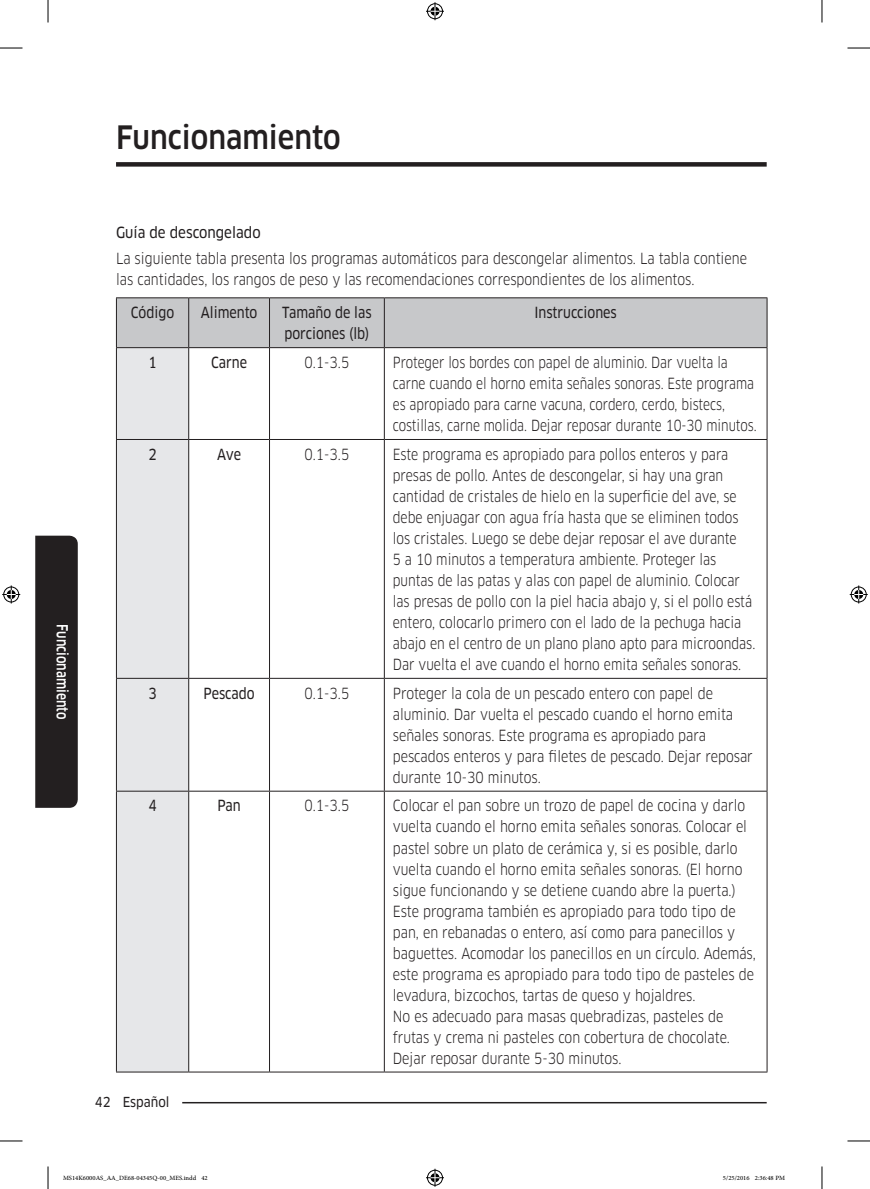
<style>
.page{position:relative;width:870px;height:1189px;background:#fff}
.page>*{position:absolute;margin:0;border:0;box-sizing:border-box;transform-origin:0 0}
.t1{font:500 31.5px "Samsung Clan Pro";color:#231f20;scale:.9 1}
.P_Text-center{font:15px/21px "Samsung Clan Pro";color:#231f20;scale:.85 1}
.P_Text-center-2{font:15px/21px "Samsung Clan Pro";color:#231f20;scale:.83 1}
.P_Text-center-3{font:15px/21px "Samsung Clan Pro";color:#231f20;scale:.81 1}
.P_Text-center-4{font:15px/21px "Samsung Clan Pro News";color:#231f20;scale:.85 1}
.P_Text-center-5{font:15px "Samsung Clan Pro News";color:#231f20;scale:.9 1}
.t2{font:500 15px "Samsung Clan Pro";color:#fff;scale:.8 1}
.t3{font:13.5px "Samsung Clan Pro News";color:#231f20;scale:.9 1}
.t4{font:9px "Adobe Arabic";color:#000}
</style>
<div class="page">
<hr style="left:116px;top:1102px;width:651px;height:1px;background:#231f20">
<div style="left:95px;top:1094px;width:87px;height:15px;background:#fff"></div>
<div style="left:35px;top:536px;width:43px;height:272px;background:#231f20"></div>
<div style="left:116px;top:162px;width:651px;height:5px;background:#231f20"></div>
<div style="left:117px;top:298px;width:650px;height:49px;background:#c7c8ca"></div>
<div style="left:117px;top:348px;width:71px;height:723px;background:#e6e7e9"></div>
<hr style="left:116px;top:297px;width:73px;height:1px;background:#231f20">
<hr style="left:116px;top:298px;width:1px;height:49px;background:#231f20">
<hr style="left:189px;top:297px;width:80px;height:1px;background:#231f20">
<hr style="left:188px;top:298px;width:1px;height:49px;background:#231f20">
<hr style="left:269px;top:297px;width:115px;height:1px;background:#231f20">
<hr style="left:269px;top:298px;width:1px;height:49px;background:#231f20">
<hr style="left:384px;top:297px;width:383px;height:1px;background:#231f20">
<hr style="left:384px;top:298px;width:1px;height:49px;background:#231f20">
<hr style="left:767px;top:298px;width:1px;height:49px;background:#231f20">
<hr style="left:116px;top:347px;width:73px;height:1px;background:#231f20">
<hr style="left:116px;top:348px;width:1px;height:91px;background:#231f20">
<hr style="left:189px;top:347px;width:80px;height:1px;background:#231f20">
<hr style="left:188px;top:348px;width:1px;height:91px;background:#231f20">
<hr style="left:269px;top:347px;width:115px;height:1px;background:#231f20">
<hr style="left:269px;top:348px;width:1px;height:91px;background:#231f20">
<hr style="left:384px;top:347px;width:383px;height:1px;background:#231f20">
<hr style="left:384px;top:348px;width:1px;height:91px;background:#231f20">
<hr style="left:767px;top:348px;width:1px;height:91px;background:#231f20">
<hr style="left:116px;top:439px;width:73px;height:1px;background:#231f20">
<hr style="left:116px;top:440px;width:1px;height:238px;background:#231f20">
<hr style="left:189px;top:439px;width:80px;height:1px;background:#231f20">
<hr style="left:188px;top:440px;width:1px;height:238px;background:#231f20">
<hr style="left:269px;top:439px;width:115px;height:1px;background:#231f20">
<hr style="left:269px;top:440px;width:1px;height:238px;background:#231f20">
<hr style="left:384px;top:439px;width:383px;height:1px;background:#231f20">
<hr style="left:384px;top:440px;width:1px;height:238px;background:#231f20">
<hr style="left:767px;top:440px;width:1px;height:238px;background:#231f20">
<hr style="left:116px;top:678px;width:73px;height:1px;background:#231f20">
<hr style="left:116px;top:679px;width:1px;height:112px;background:#231f20">
<hr style="left:189px;top:678px;width:80px;height:1px;background:#231f20">
<hr style="left:188px;top:679px;width:1px;height:112px;background:#231f20">
<hr style="left:269px;top:678px;width:115px;height:1px;background:#231f20">
<hr style="left:269px;top:679px;width:1px;height:112px;background:#231f20">
<hr style="left:384px;top:678px;width:383px;height:1px;background:#231f20">
<hr style="left:384px;top:679px;width:1px;height:112px;background:#231f20">
<hr style="left:767px;top:679px;width:1px;height:112px;background:#231f20">
<hr style="left:116px;top:791px;width:73px;height:1px;background:#231f20">
<hr style="left:116px;top:791px;width:1px;height:280px;background:#231f20">
<hr style="left:189px;top:791px;width:80px;height:1px;background:#231f20">
<hr style="left:188px;top:791px;width:1px;height:280px;background:#231f20">
<hr style="left:269px;top:791px;width:115px;height:1px;background:#231f20">
<hr style="left:269px;top:791px;width:1px;height:280px;background:#231f20">
<hr style="left:384px;top:791px;width:383px;height:1px;background:#231f20">
<hr style="left:384px;top:791px;width:1px;height:280px;background:#231f20">
<hr style="left:767px;top:791px;width:1px;height:280px;background:#231f20">
<hr style="left:116px;top:1071px;width:73px;height:1px;background:#231f20">
<hr style="left:189px;top:1071px;width:80px;height:1px;background:#231f20">
<hr style="left:269px;top:1071px;width:115px;height:1px;background:#231f20">
<hr style="left:384px;top:1071px;width:383px;height:1px;background:#231f20">
<svg style="left:0;top:48px;width:22px;height:1px"></svg>
<svg style="left:847px;top:48px;width:23px;height:1px"></svg>
<svg style="left:0;top:1141px;width:22px;height:1px"></svg>
<svg style="left:847px;top:1141px;width:23px;height:1px"></svg>
<svg style="left:48px;top:0;width:1px;height:23px"></svg>
<svg style="left:48px;top:1166px;width:1px;height:23px"></svg>
<svg style="left:822px;top:0;width:1px;height:23px"></svg>
<svg style="left:822px;top:1166px;width:1px;height:23px"></svg>
<svg style="left:426px;top:2px;width:18px;height:18px"></svg>
<svg style="left:426px;top:1169px;width:18px;height:18px"></svg>
<svg style="left:2px;top:585px;width:18px;height:18px"></svg>
<svg style="left:850px;top:585px;width:18px;height:18px"></svg>
<h1 class="t1" style="left:116px;top:119px;width:251px">Funcionamiento</h1>
<p class="t2" style="left:71px;top:624px;width:120px;rotate:90deg">Funcionamiento</p>
<h4 class="P_Text-center-5" style="left:116px;top:224px;width:162px">Guía de descongelado</h4>
<p class="P_Text-center" style="left:116px;top:248px;width:744px">La siguiente tabla presenta los programas automáticos para descongelar alimentos. La tabla contiene las cantidades, los rangos de peso y las recomendaciones correspondientes de los alimentos.</p>
<p class="P_Text-center-4" style="left:131px;top:302px;width:52px">Código</p>
<p class="P_Text-center-4" style="left:201px;top:302px;width:68px">Alimento</p>
<p class="P_Text-center-4" style="left:282px;top:302px;width:107px">Tamaño de las porciones (lb)</p>
<p class="P_Text-center-4" style="left:534px;top:302px;width:99px">Instrucciones</p>
<p class="P_Text-center-4" style="left:148px;top:352px;width:11px">1</p>
<p class="P_Text-center-4" style="left:211px;top:352px;width:44px">Carne</p>
<p class="P_Text-center" style="left:304px;top:352px;width:54px">0.1-3.5</p>
<p class="P_Text-center-3" style="left:393px;top:352px;width:451px">Proteger los bordes con papel de aluminio. Dar vuelta la carne cuando el horno emita señales sonoras. Este programa es apropiado para carne vacuna, cordero, cerdo, bistecs, costillas, carne molida. Dejar reposar durante 10-30 minutos.</p>
<p class="P_Text-center-4" style="left:148px;top:444px;width:11px">2</p>
<p class="P_Text-center-4" style="left:217px;top:444px;width:30px">Ave</p>
<p class="P_Text-center" style="left:304px;top:444px;width:54px">0.1-3.5</p>
<p class="P_Text-center-2" style="left:393px;top:444px;width:438px">Este programa es apropiado para pollos enteros y para presas de pollo. Antes de descongelar, si hay una gran cantidad de cristales de hielo en la superficie del ave, se debe enjuagar con agua fría hasta que se eliminen todos los cristales. Luego se debe dejar reposar el ave durante<br>5 a 10 minutos a temperatura ambiente. Proteger las puntas de las patas y alas con papel de aluminio. Colocar las presas de pollo con la piel hacia abajo y, si el pollo está entero, colocarlo primero con el lado de la pechuga hacia abajo en el centro de un plano plano apto para microondas.<br>Dar vuelta el ave cuando el horno emita señales sonoras.</p>
<p class="P_Text-center-4" style="left:148px;top:683px;width:11px">3</p>
<p class="P_Text-center-4" style="left:203px;top:683px;width:62px">Pescado</p>
<p class="P_Text-center" style="left:304px;top:683px;width:54px">0.1-3.5</p>
<p class="P_Text-center" style="left:393px;top:683px;width:425px">Proteger la cola de un pescado entero con papel de aluminio. Dar vuelta el pescado cuando el horno emita señales sonoras. Este programa es apropiado para pescados enteros y para filetes de pescado. Dejar reposar durante 10-30 minutos.</p>
<p class="P_Text-center-4" style="left:148px;top:795px;width:11px">4</p>
<p class="P_Text-center-4" style="left:217px;top:795px;width:29px">Pan</p>
<p class="P_Text-center" style="left:304px;top:795px;width:54px">0.1-3.5</p>
<p class="P_Text-center" style="left:393px;top:795px;width:429px">Colocar el pan sobre un trozo de papel de cocina y darlo vuelta cuando el horno emita señales sonoras. Colocar el pastel sobre un plato de cerámica y, si es posible, darlo vuelta cuando el horno emita señales sonoras. (El horno sigue funcionando y se detiene cuando abre la puerta.)<br>Este programa también es apropiado para todo tipo de pan, en rebanadas o entero, así como para panecillos y baguettes. Acomodar los panecillos en un círculo. Además, este programa es apropiado para todo tipo de pasteles de levadura, bizcochos, tartas de queso y hojaldres.<br>No es adecuado para masas quebradizas, pasteles de frutas y crema ni pasteles con cobertura de chocolate.<br>Dejar reposar durante 5-30 minutos.</p>
<p class="t3" style="left:95px;top:1094px;width:84px">42 Español</p>
<p class="t4" style="left:63px;top:1171px;width:146px">MS14K6000AS_AA_DE68-04345Q-00_MES.indd 42</p>
<p class="t4" style="left:723px;top:1171px;width:64px">5/25/2016 2:36:48 PM</p>
</div>
